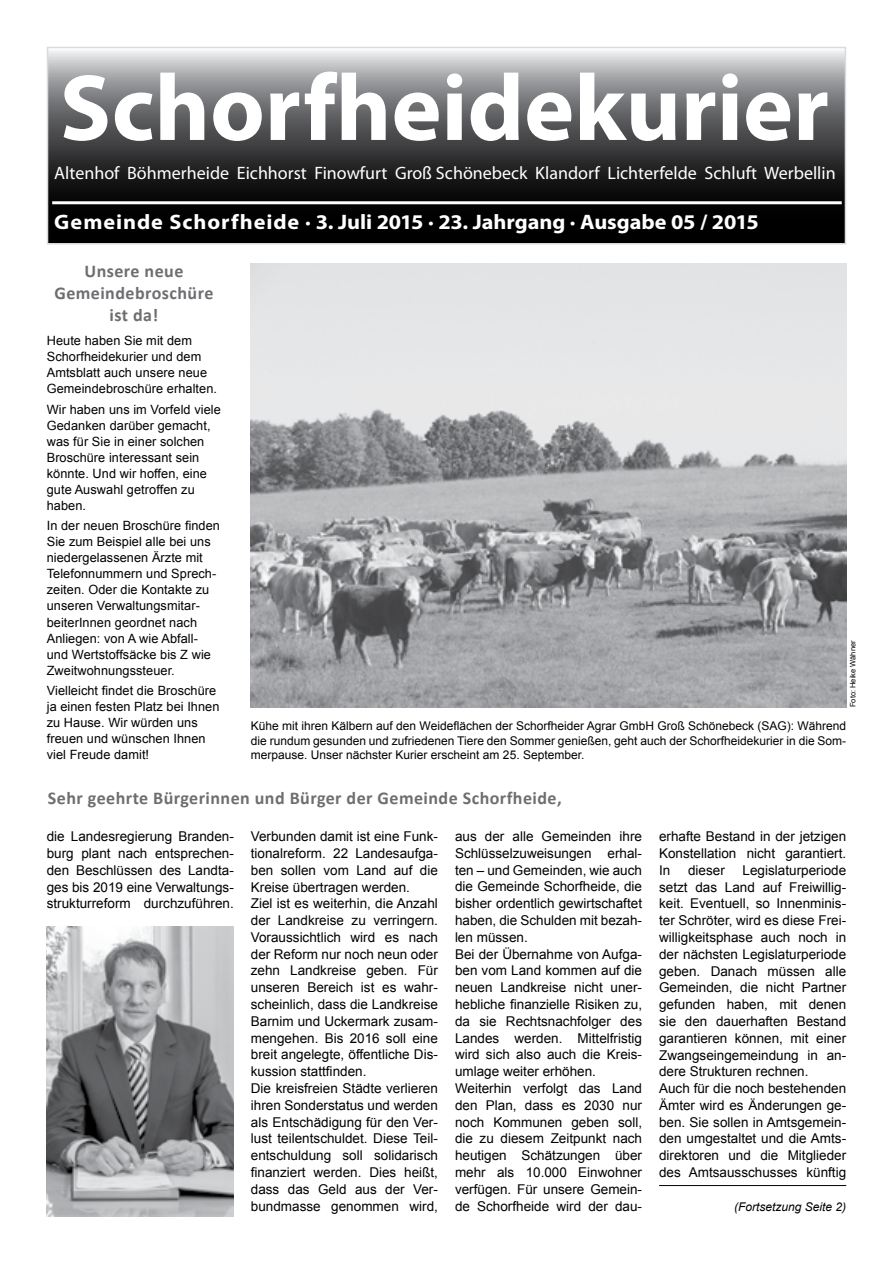
<style>
.page{position:relative;width:893px;height:1263px;background:#fff}
.page>*{position:absolute;margin:0;border:0;box-sizing:border-box;transform-origin:0 0}
.t1{font:700 94.8px "Myriad Pro";color:#fff}
.t2{font:700 21px "Myriad Pro";letter-spacing:-.005em;color:#fff;scale:1.06 1}
.t3{font:18px "Myriad Pro";color:#fff}
.t4{font:700 18px/21.6px "Calibri";letter-spacing:.025em;color:#6d6e71;text-align:center}
.t5{font:13.5px/16.8px "Arial";color:#000}
.t6{font:12.75px/16px "Arial";letter-spacing:.005em;color:#000}
.t7{font:12px/14.4px "Arial";color:#000;text-align:justify}
.t8{font:italic 12px "Arial";color:#000}
.t9{font:7.5px "Arial";color:#000}
</style>
<div class="page">
<svg style="left:50px;top:50px;width:793px;height:191px;background:#4d4d4f"></svg>
<div style="left:47px;top:47px;width:799px;height:197px;border:2px solid #dadbdc"></div>
<hr style="left:52px;top:201px;width:790px;height:3px;background:#fff">
<img style="left:251px;top:263px;width:595px;height:444px">
<hr style="left:659px;top:1185px;width:187px;height:1px;background:#000">
<img style="left:47px;top:927px;width:187px;height:289px">
<h1 class="t1" style="left:60px;top:46px;width:771px">Schorfheidekurier</h1>
<h3 class="t3" style="left:54px;top:162px;width:783px">Altenhof Böhmerheide Eichhorst Finowfurt Groß Schönebeck Klandorf Lichterfelde Schluft Werbellin</h3>
<h2 class="t2" style="left:54px;top:208px;width:666px">Gemeinde Schorfheide ∙ 3. Juli 2015 ∙ 23. Jahrgang ∙ Ausgabe 05 / 2015</h2>
<h3 class="t4" style="left:54px;top:261px;width:161px">Unsere neue<br>Gemeindebroschüre ist da!</h3>
<p class="t6" style="left:47px;top:333px;width:172px">Heute haben Sie mit dem<br>Schorfheidekurier und dem<br>Amtsblatt auch unsere neue<br>Gemeindebroschüre erhalten.</p>
<p class="t6" style="left:47px;top:401px;width:176px">Wir haben uns im Vorfeld viele<br>Gedanken darüber gemacht, was für Sie in einer solchen<br>Broschüre interessant sein könnte. Und wir hoffen, eine gute Auswahl getroffen zu haben.</p>
<p class="t6" style="left:47px;top:518px;width:175px">In der neuen Broschüre finden<br>Sie zum Beispiel alle bei uns niedergelassenen Ärzte mit<br>Telefonnummern und Sprech&shy;zeiten. Oder die Kontakte zu unseren Verwaltungsmitar&shy;beiterInnen geordnet nach<br>Anliegen: von A wie Abfall&shy;und Wertstoffsäcke bis Z wie<br>Zweitwohnungssteuer.</p>
<p class="t6" style="left:47px;top:683px;width:174px">Vielleicht findet die Broschüre ja einen festen Platz bei Ihnen zu Hause. Wir würden uns freuen und wünschen Ihnen viel Freude damit!</p>
<p class="t9" style="left:848px;top:707px;width:68px;rotate:-90deg">Foto: Heike Wähner</p>
<p class="t7" style="left:251px;top:719px;width:597px">Kühe mit ihren Kälbern auf den Weideflächen der Schorfheider Agrar GmbH Groß Schönebeck (SAG): Während die rundum gesunden und zufriedenen Tiere den Sommer genießen, geht auch der Schorfheidekurier in die Som&shy;merpause. Unser nächster Kurier erscheint am 25. September.</p>
<h3 class="t4" style="left:48px;top:787px;width:515px">Sehr geehrte Bürgerinnen und Bürger der Gemeinde Schorfheide,</h3>
<p class="t5" style="left:47px;top:828px;width:189px;text-align:justify">die Landesregierung Branden&shy;burg plant nach entsprechen&shy;den Beschlüssen des Landta&shy;ges bis 2019 eine Verwaltungs&shy;strukturreform durchzuführen.</p>
<p class="t5" style="left:251px;top:828px;width:189px">Verbunden damit ist eine Funk&shy;tionalreform. 22 Landesaufga&shy;ben sollen vom Land auf die<br>Kreise übertragen werden.<br>Ziel ist es weiterhin, die Anzahl der Landkreise zu verringern.<br>Voraussichtlich wird es nach der Reform nur noch neun oder zehn Landkreise geben. Für unseren Bereich ist es wahr&shy;scheinlich, dass die Landkreise<br>Barnim und Uckermark zusam&shy;mengehen. Bis 2016 soll eine breit angelegte, öffentliche Dis&shy;kussion stattfinden.<br>Die kreisfreien Städte verlieren ihren Sonderstatus und werden als Entschädigung für den Ver&shy;lust teilentschuldet. Diese Teil&shy;entschuldung soll solidarisch finanziert werden. Dies heißt, dass das Geld aus der Ver&shy;bundmasse genommen wird,</p>
<p class="t5" style="left:455px;top:828px;width:189px">aus der alle Gemeinden ihre<br>Schlüsselzuweisungen erhal&shy;ten ‒ und Gemeinden, wie auch die Gemeinde Schorfheide, die bisher ordentlich gewirtschaftet haben, die Schulden mit bezah&shy;len müssen.<br>Bei der Übernahme von Aufga&shy;ben vom Land kommen auf die neuen Landkreise nicht uner&shy;hebliche finanzielle Risiken zu, da sie Rechtsnachfolger des<br>Landes werden. Mittelfristig wird sich also auch die Kreis&shy;umlage weiter erhöhen.<br>Weiterhin verfolgt das Land den Plan, dass es 2030 nur noch Kommunen geben soll, die zu diesem Zeitpunkt nach heutigen Schätzungen über mehr als 10.000 Einwohner verfügen. Für unsere Gemein&shy;de Schorfheide wird der dau-</p>
<p class="t5" style="left:659px;top:828px;width:189px;text-align:justify">erhafte Bestand in der jetzigen Konstellation nicht garantiert.<br>In</p>
<p class="t5" style="left:659px;top:862px;width:189px;text-indent:84px">Legislaturperiode setzt das Land auf Freiwillig&shy;keit. Eventuell, so Innenminis&shy;ter Schröter, wird es diese Frei&shy;willigkeitsphase auch noch in der nächsten Legislaturperiode geben. Danach müssen alle<br>Gemeinden, die nicht Partner gefunden haben, mit denen sie den dauerhaften Bestand garantieren können, mit einer<br>Zwangseingemeindung in an&shy;dere Strukturen rechnen.<br>Auch für die noch bestehenden<br>Ämter wird es Änderungen ge&shy;ben. Sie sollen in Amtsgemein&shy;den umgestaltet und die Amts&shy;direktoren und die Mitglieder des Amtsausschusses künftig</p>
<p class="t5" style="left:688px;top:862px;width:38px">dieser</p>
<p class="t8" style="left:734px;top:1199px;width:114px">(Fortsetzung Seite 2)</p>
</div>
